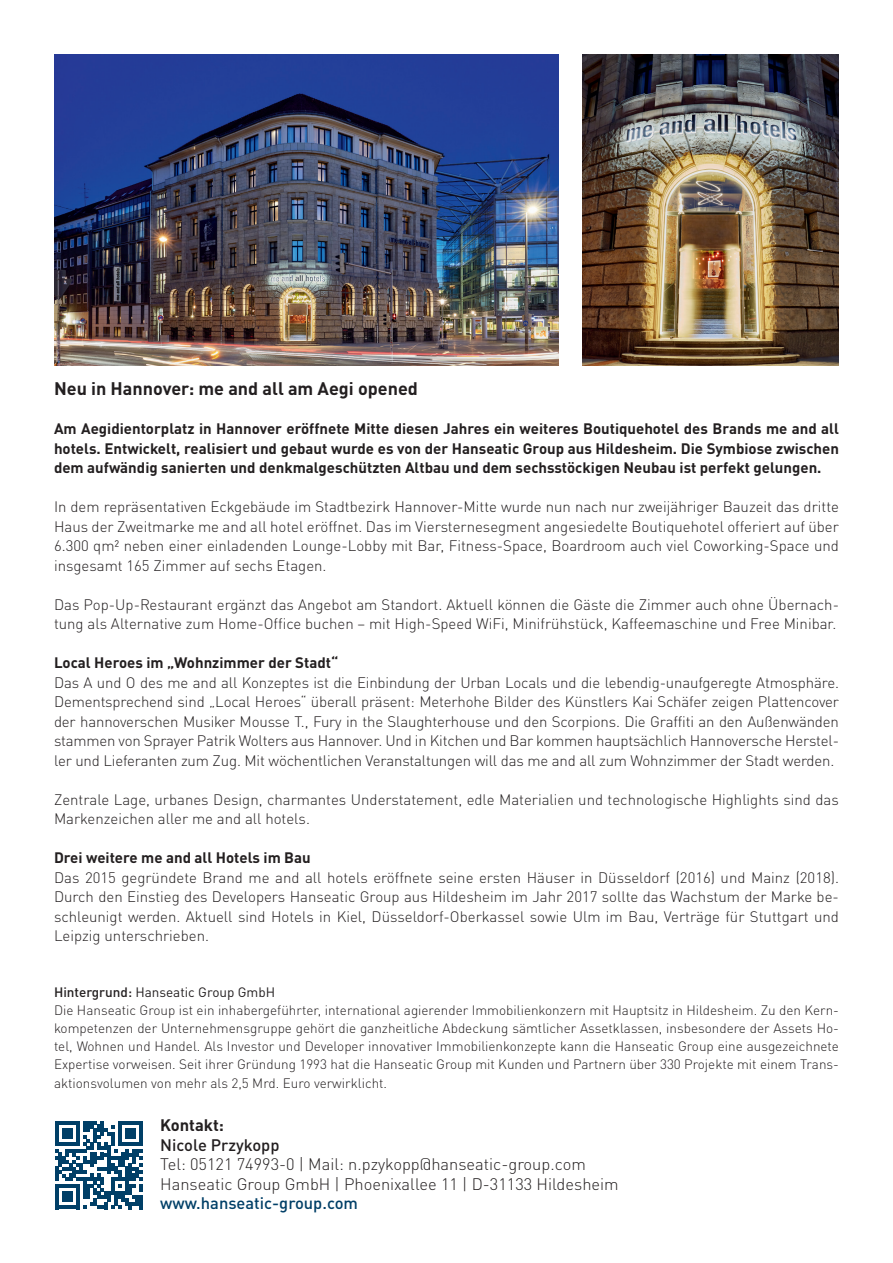
<style>
.page{position:relative;width:893px;height:1263px;background:#fff}
.page>*{position:absolute;margin:0;border:0;box-sizing:border-box;transform-origin:0 0}
.t1{font:700 18px "DIN Pro";color:#231f20}
.t2{font:300 16.5px/19.5px "DIN Pro";color:#231f20}
.t3{font:500 16.5px "DIN Pro";color:#003f67}
.t4{font:500 16.5px "DIN Pro";color:#231f20}
.t5{font:700 16.5px "DIN Pro";color:#231f20}
.t6{font:300 15px/19.5px "DIN Pro";color:#231f20;text-align:justify}
.t7{font:700 15px/19.5px "DIN Pro";color:#231f20;text-align:justify}
.t8{font:300 13.5px/18px "DIN Pro";color:#231f20}
.s1{font-weight:500}
.s2{font-weight:400}
</style>
<div class="page">
<img style="left:54px;top:54px;width:504px;height:312px">
<img style="left:583px;top:54px;width:256px;height:312px">
<svg style="left:55px;top:1121px;width:88px;height:88px"></svg>
<p class="t1" style="left:54px;top:374px;width:366px">Neu in Hannover: me and all am Aegi opened</p>
<p class="t7" style="left:54px;top:417px;width:786px">Am Aegidientorplatz in Hannover eröffnete Mitte diesen Jahres ein weiteres Boutiquehotel des Brands me and all hotels. Entwickelt, realisiert und gebaut wurde es von der Hanseatic Group aus Hildesheim. Die Symbiose zwischen dem aufwändig sanierten und denkmalgeschützten Altbau und dem sechsstöckigen Neubau ist perfekt gelungen.</p>
<p class="t6" style="left:54px;top:496px;width:786px">In dem repräsentativen Eckgebäude im Stadtbezirk Hannover-Mitte wurde nun nach nur zweijähriger Bauzeit das dritte Haus der Zweitmarke me and all hotel eröffnet. Das im Viersternesegment angesiedelte Boutiquehotel offeriert auf über 6.300 qm² neben einer einladenden Lounge-Lobby mit Bar, Fitness-Space, Boardroom auch viel Coworking-Space und insgesamt 165 Zimmer auf sechs Etagen.</p>
<p class="t6" style="left:54px;top:593px;width:786px">Das Pop-Up-Restaurant ergänzt das Angebot am Standort. Aktuell können die Gäste die Zimmer auch ohne Übernach&shy;tung als Alternative zum Home-Office buchen – mit High-Speed WiFi, Minifrühstück, Kaffeemaschine und Free Minibar.</p>
<p class="t7" style="left:54px;top:651px;width:286px">Local Heroes im „Wohnzimmer der Stadt“</p>
<p class="t6" style="left:54px;top:671px;width:786px">Das A und O des me and all Konzeptes ist die Einbindung der Urban Locals und die lebendig-unaufgeregte Atmosphäre.<br>Dementsprechend sind „Local Heroes“ überall präsent: Meterhohe Bilder des Künstlers Kai Schäfer zeigen Plattencover der hannoverschen Musiker Mousse T., Fury in the Slaughterhouse und den Scorpions. Die Graffiti an den Außenwänden stammen von Sprayer Patrik Wolters aus Hannover. Und in Kitchen und Bar kommen hauptsächlich Hannoversche Herstel&shy;ler und Lieferanten zum Zug. Mit wöchentlichen Veranstaltungen will das me and all zum Wohnzimmer der Stadt werden.</p>
<p class="t6" style="left:54px;top:788px;width:786px">Zentrale Lage, urbanes Design, charmantes Understatement, edle Materialien und technologische Highlights sind das<br>Markenzeichen aller me and all hotels.</p>
<p class="t7" style="left:54px;top:846px;width:258px">Drei weitere me and all Hotels im Bau</p>
<p class="t6" style="left:54px;top:866px;width:786px">Das 2015 gegründete Brand me and all hotels eröffnete seine ersten Häuser in Düsseldorf (2016) und Mainz (2018).<br>Durch den Einstieg des Developers Hanseatic Group aus Hildesheim im Jahr 2017 sollte das Wachstum der Marke be&shy;schleunigt werden. Aktuell sind Hotels in Kiel, Düsseldorf-Oberkassel sowie Ulm im Bau, Verträge für Stuttgart und Leipzig unterschrieben.</p>
<p class="t8" style="left:54px;top:982px;width:786px"><span class="s1">Hintergrund:</span> <span class="s2">Hanseatic Group GmbH<br></span>Die Hanseatic Group ist ein inhabergeführter, international agierender Immobilienkonzern mit Hauptsitz in Hildesheim. Zu den Kern&shy;kompetenzen der Unternehmensgruppe gehört die ganzheitliche Abdeckung sämtlicher Assetklassen, insbesondere der Assets Ho&shy;tel, Wohnen und Handel. Als Investor und Developer innovativer Immobilienkonzepte kann die Hanseatic Group eine ausgezeichnete Expertise vorweisen. Seit ihrer Gründung 1993 hat die Hanseatic Group mit Kunden und Partnern über 330 Projekte mit einem Trans-</p>
<p class="t8" style="left:54px;top:1073px;width:335px">aktionsvolumen von mehr als 2,5 Mrd. Euro verwirklicht.</p>
<p class="t5" style="left:160px;top:1111px;width:65px">Kontakt:</p>
<p class="t4" style="left:160px;top:1131px;width:121px">Nicole Przykopp</p>
<p class="t2" style="left:160px;top:1153px;width:460px">Tel: 05121 74993-0 | Mail: n.pzykopp@hanseatic-group.com<br>Hanseatic Group GmbH | Phoenixallee 11 | D-31133 Hildesheim</p>
<p class="t3" style="left:160px;top:1190px;width:199px">www.hanseatic-group.com</p>
</div>
